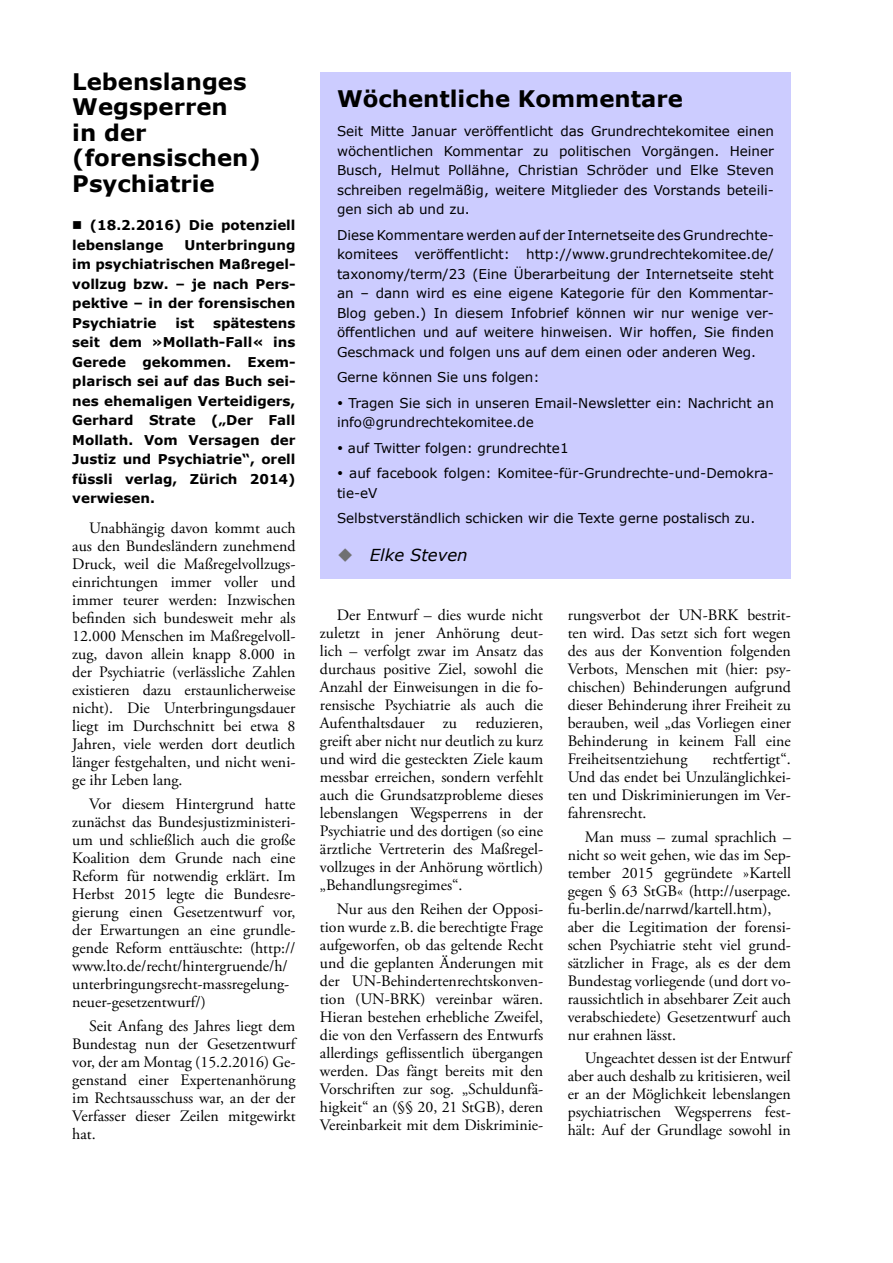
<style>
.page{position:relative;width:893px;height:1263px;background:#fff}
.page>*{position:absolute;margin:0;border:0;box-sizing:border-box;transform-origin:0 0}
.t1{font:700 22.8px/25.5px "Verdana";color:#000}
.t2{font:italic 16.5px "Verdana";color:#000}
.t3{font:15.9px/18px "Adobe Garamond Pro";color:#000;text-align:justify}
.t4{font:13.5px/19.5px "Verdana";color:#000}
.t5{font:700 13.5px/19.5px "Verdana";color:#000;text-align:justify}
.s1{color:#707172}
</style>
<div class="page">
<div style="left:320px;top:72px;width:471px;height:506px;background:#ccf"></div>
<h1 class="t1" style="left:72px;top:68px;width:190px">Lebenslanges<br>Wegsperren<br>in der (forensischen)<br>Psychiatrie</h1>
<p class="t5" style="left:72px;top:215px;width:225px">■ (18.2.2016) Die potenziell lebenslange</p>
<p class="t5" style="left:72px;top:235px;width:225px;text-indent:112px">Unterbringung im psychiatrischen Maßregel&shy;vollzug bzw. – je nach Pers&shy;pektive – in der forensischen Psychiatrie</p>
<p class="t5" style="left:72px;top:313px;width:225px;text-indent:141px">spätestens seit dem »Mollath-Fall« ins Gerede gekommen. Exem&shy;plarisch sei auf das Buch sei&shy;nes ehemaligen Verteidigers, Gerhard Strate („Der Fall Mollath. Vom Versagen der Justiz und Psychiatrie“, orell füssli verlag, Zürich 2014) verwiesen.</p>
<p class="t3" style="left:72px;top:520px;width:225px;text-indent:17px">Unabhängig davon kommt auch aus den Bundesländern zunehmend Druck, weil die Maßregelvollzugs&shy;einrichtungen immer voller und immer teurer werden: Inzwischen befinden sich bundesweit mehr als 12.000 Menschen im Maßregelvoll&shy;zug, davon allein knapp 8.000 in der Psychiatrie (verlässliche Zahlen existieren dazu erstaunlicherweise nicht). Die Unterbringungsdauer liegt im Durchschnitt bei etwa 8<br>Jahren, viele werden dort deutlich länger festgehalten, und nicht weni&shy;ge ihr Leben lang.</p>
<p class="t3" style="left:72px;top:795px;width:225px;text-align:left;text-indent:17px">Vor diesem Hintergrund hatte zunächst das Bundesjustizministeri&shy;um und schließlich auch die große Koalition dem Grunde nach eine Reform für notwendig erklärt. Im Herbst 2015 legte die Bundesre&shy;gierung einen Gesetzentwurf vor, der Erwartungen an eine grundle&shy;gende Reform enttäuschte: (http:// www.lto.de/recht/hintergruende/h/ unterbringungsrecht-massregelung&shy;neuer-gesetzentwurf/)</p>
<p class="t3" style="left:72px;top:1017px;width:225px;text-indent:17px">Seit Anfang des Jahres liegt dem Bundestag nun der Gesetzentwurf vor, der am Montag (15.2.2016) Ge&shy;genstand einer Expertenanhörung im Rechtsausschuss war, an der der Verfasser dieser Zeilen mitgewirkt hat.</p>
<p class="t5" style="left:176px;top:313px;width:20px">ist</p>
<h1 class="t1" style="left:337px;top:85px;width:347px">Wöchentliche Kommentare</h1>
<p class="t4" style="left:337px;top:122px;width:438px;text-align:justify">Seit Mitte Januar veröffentlicht das Grundrechtekomitee einen wöchentlichen Kommentar zu politischen Vorgängen. Heiner Busch, Helmut Pollähne, Christian Schröder und Elke Steven schreiben regelmäßig, weitere Mitglieder des Vorstands beteili&shy;gen sich ab und zu.</p>
<p class="t4" style="left:337px;top:225px;width:438px">Diese Kommentare werden auf der Internetseite des Grundrechte&shy;komitees veröffentlicht: http://www.grundrechtekomitee.de/ taxonomy/term/23 (Eine Überarbeitung der Internetseite steht an – dann wird es eine eigene Kategorie für den Kommentar-Blog geben.) In diesem Infobrief können wir nur wenige ver&shy;öffentlichen und auf weitere hinweisen. Wir hoffen, Sie finden Geschmack und folgen uns auf dem einen oder anderen Weg.</p>
<p class="t4" style="left:337px;top:367px;width:204px">Gerne können Sie uns folgen:</p>
<p class="t4" style="left:337px;top:393px;width:438px">• Tragen Sie sich in unseren Email-Newsletter ein: Nachricht an info@grundrechtekomitee.de</p>
<p class="t4" style="left:337px;top:438px;width:233px">• auf Twitter folgen: grundrechte1</p>
<p class="t4" style="left:337px;top:463px;width:438px">• auf facebook folgen: Komitee-für-Grundrechte-und-Demokra&shy;tie-eV</p>
<p class="t4" style="left:337px;top:508px;width:420px">Selbstverständlich schicken wir die Texte gerne postalisch zu.</p>
<p class="t2" style="left:337px;top:543px;width:132px"><span class="s1">◆</span> Elke Steven</p>
<p class="t3" style="left:320px;top:606px;width:225px;text-indent:17px">Der Entwurf – dies wurde nicht zuletzt in jener Anhörung deut&shy;lich – verfolgt zwar im Ansatz das durchaus positive Ziel, sowohl die Anzahl der Einweisungen in die fo&shy;rensische Psychiatrie als auch die Aufenthaltsdauer zu reduzieren, greift aber nicht nur deutlich zu kurz und wird die gesteckten Ziele kaum messbar erreichen, sondern verfehlt auch die Grundsatzprobleme dieses lebenslangen Wegsperrens in der Psychiatrie und des dortigen (so eine ärztliche Vertreterin des Maßregel&shy;vollzuges in der Anhörung wörtlich) „Behandlungsregimes“.</p>
<p class="t3" style="left:320px;top:900px;width:225px;text-indent:17px">Nur aus den Reihen der Opposi&shy;tion wurde z.B. die berechtigte Frage aufgeworfen, ob das geltende Recht und die geplanten Änderungen mit der UN-Behindertenrechtskonven&shy;tion (UN-BRK) vereinbar wären.<br>Hieran bestehen erhebliche Zweifel, die von den Verfassern des Entwurfs allerdings geflissentlich übergangen werden. Das fängt bereits mit den Vorschriften zur sog. „Schuldunfä&shy;higkeit“ an (§§ 20, 21 StGB), deren Vereinbarkeit mit dem Diskriminie-</p>
<p class="t3" style="left:568px;top:606px;width:225px">rungsverbot der UN-BRK bestrit&shy;ten wird. Das setzt sich fort wegen des aus der Konvention folgenden Verbots, Menschen mit (hier: psy&shy;chischen) Behinderungen aufgrund dieser Behinderung ihrer Freiheit zu berauben, weil „das Vorliegen einer Behinderung in keinem Fall eine Freiheitsentziehung</p>
<p class="t3" style="left:568px;top:750px;width:225px;text-indent:145px">rechtfertigt“.<br>Und das endet bei Unzulänglichkei&shy;ten und Diskriminierungen im Ver&shy;fahrensrecht.</p>
<p class="t3" style="left:568px;top:828px;width:225px;text-align:left;text-indent:17px">Man muss – zumal sprachlich – nicht so weit gehen, wie das im Sep&shy;tember 2015 gegründete »Kartell gegen § 63 StGB« (http://userpage. fu-berlin.de/narrwd/kartell.htm), aber die Legitimation der forensi&shy;schen Psychiatrie steht viel grund&shy;sätzlicher in Frage, als es der dem Bundestag vorliegende (und dort vo&shy;raussichtlich in absehbarer Zeit auch verabschiedete) Gesetzentwurf auch nur erahnen lässt.</p>
<p class="t3" style="left:568px;top:1050px;width:225px;text-indent:17px">Ungeachtet dessen ist der Entwurf aber auch deshalb zu kritisieren, weil er an der Möglichkeit lebenslangen psychiatrischen Wegsperrens fest&shy;hält: Auf der Grundlage sowohl in</p>
</div>
